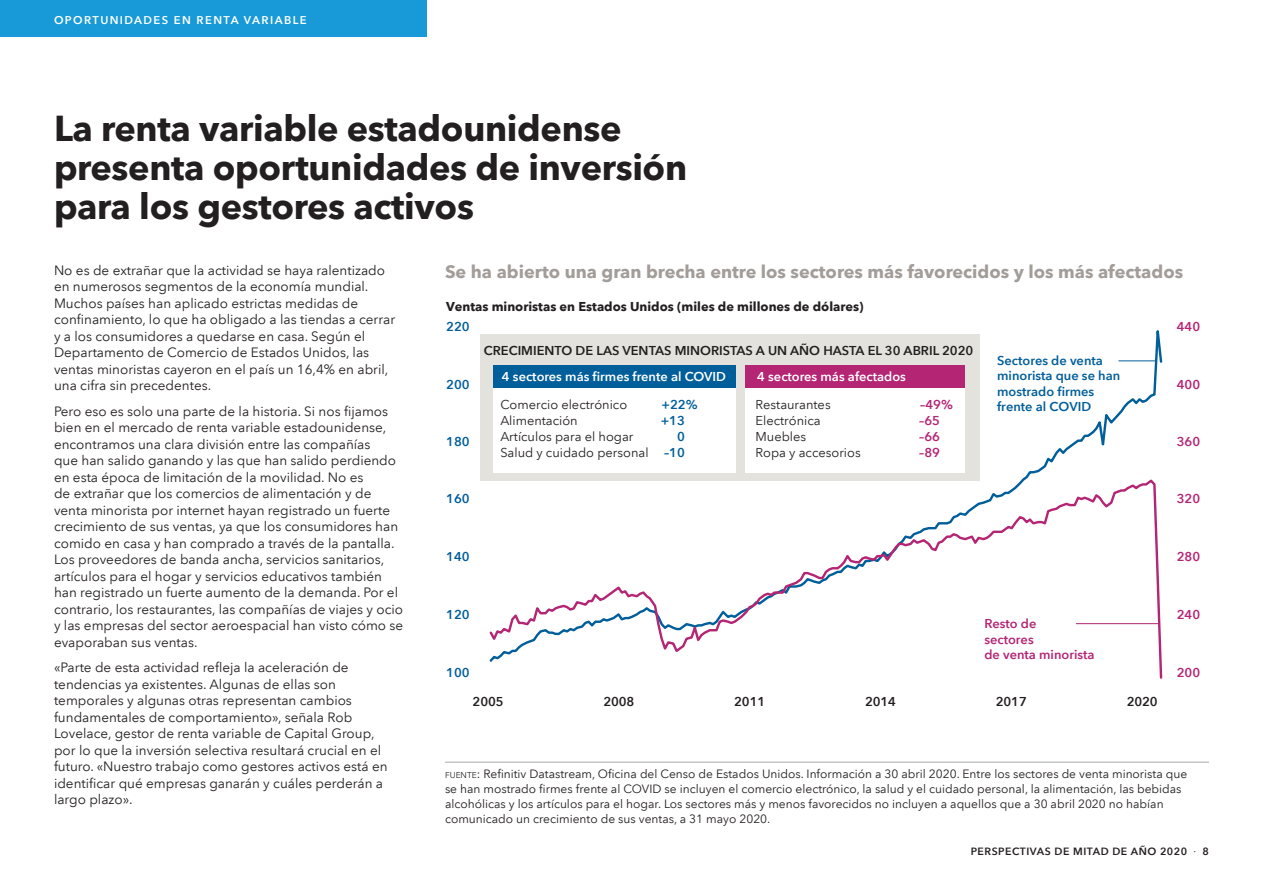
<style>
.page{position:relative;width:1263px;height:893px;background:#fff}
.page>*{position:absolute;margin:0;border:0;box-sizing:border-box;transform-origin:0 0}
.Head_24_26_Bold{font:700 36px/39px "Avenir Next LT Com";letter-spacing:-.01em;color:#231f20}
.Body_9_12_Reg{font:700 18px "Avenir Next LT Com";color:#a39d99}
.Body_9_12_Reg-2{font:13.5px/16.5px "Avenir Next LT Com";color:#231f20}
.t1{font:12.9px/16px "Avenir Next LT Com";color:#231f20}
.t2{font:600 12.9px/26.2px "Avenir Next LT Com";color:#231f20}
.t3{font:600 12.9px/15.5px "Avenir Next LT Com";color:#005e9a}
.t4{font:600 12.9px/16px "Avenir Next LT Com";color:#b42574}
.t5{font:700 12.9px "Avenir Next LT Com";color:#231f20}
.t6{font:600 12.9px "Avenir Next LT Com";color:#fff}
.Sources_8_10{font:12px/15px "Avenir Next LT Com";color:#231f20}
.Body_9_12_Reg-3{font:600 11.25px "Avenir Next LT Com";letter-spacing:.125em;color:#fff}
.t7{font:600 10.5px "Avenir Next LT Com";letter-spacing:.05em;color:#231f20}
.s1{color:#fff}
.s2{font-size:8.4px}
.s3{font-style:inherit}
.s4{font-weight:400}
</style>
<div class="page">
<div style="left:0;top:0;width:427px;height:36px;background:#179ad7"></div>
<hr style="left:445px;top:762px;width:764px;height:1px;background:#a8a9ad">
<svg style="left:487px;top:330px;width:676px;height:148px"></svg>
<svg style="left:489px;top:478px;width:674px;height:201px"></svg>
<hr style="left:1076px;top:623px;width:83px;height:1px;background:#b42574">
<div style="left:480px;top:335px;width:500px;height:146px;background:#e4e2dc"></div>
<div style="left:493px;top:365px;width:243px;height:108px;background:#fff"></div>
<div style="left:493px;top:365px;width:243px;height:23px;background:#005e9a"></div>
<div style="left:745px;top:365px;width:220px;height:108px;background:#fff"></div>
<div style="left:745px;top:365px;width:220px;height:23px;background:#b42574"></div>
<p class="Body_9_12_Reg-3" style="left:54px;top:13px;width:254px">OPORTUNIDADES EN RENTA VARIABLE</p>
<p class="Head_24_26_Bold" style="left:54px;top:109px;width:635px">La renta variable estadounidense presenta oportunidades de inversión para los gestores activos</p>
<p class="Body_9_12_Reg-2" style="left:54px;top:262px;width:343px">No es de extrañar que la actividad se haya ralentizado en numerosos segmentos de la economía mundial.<br>Muchos países han aplicado estrictas medidas de confinamiento, lo que ha obligado a las tiendas a cerrar y a los consumidores a quedarse en casa. Según el Departamento de Comercio de Estados Unidos, las ventas minoristas cayeron en el país un 16,4% en abril, una cifra sin precedentes.</p>
<p class="Body_9_12_Reg-2" style="left:54px;top:403px;width:351px">Pero eso es solo una parte de la historia. Si nos fijamos bien en el mercado de renta variable estadounidense, encontramos una clara división entre las compañías<br>que han salido ganando y las que han salido perdiendo en esta época de limitación de la movilidad. No es<br>de extrañar que los comercios de alimentación y de venta minorista por internet hayan registrado un fuerte crecimiento de sus ventas, ya que los consumidores han comido en casa y han comprado a través de la pantalla.<br>Los proveedores de banda ancha, servicios sanitarios, artículos para el hogar y servicios educativos también han registrado un fuerte aumento de la demanda. Por el contrario, los restaurantes, las compañías de viajes y ocio y las empresas del sector aeroespacial han visto cómo se evaporaban sus ventas.</p>
<p class="Body_9_12_Reg-2" style="left:54px;top:659px;width:335px">«Parte de esta actividad refleja la aceleración de tendencias ya existentes. Algunas de ellas son temporales y algunas otras representan cambios fundamentales de comportamiento», señala Rob Lovelace, gestor de renta variable de Capital Group, por lo que la inversión selectiva resultará crucial en el futuro. «Nuestro trabajo como gestores activos está en identificar qué empresas ganarán y cuáles perderán a largo plazo».</p>
<p class="Body_9_12_Reg" style="left:445px;top:261px;width:740px">Se ha abierto una gran brecha entre los sectores más favorecidos y los más afectados</p>
<p class="t5" style="left:446px;top:298px;width:419px">Ventas minoristas en Estados Unidos (miles de millones de dólares)</p>
<p class="t3" style="left:446px;top:318px;width:25px">220</p>
<p class="t4" style="left:1177px;top:318px;width:25px">440</p>
<p class="t2" style="left:502px;top:337px;width:473px;text-indent:-18px">CRECIMIENTO DE LAS VENTAS MINORISTAS A UN AÑO HASTA EL 30 ABRIL 2020<br><span class="s1">4 sectores más firmes frente al COVID</span></p>
<p class="t3" style="left:997px;top:353px;width:125px">Sectores de venta minorista que se han mostrado firmes frente al COVID</p>
<p class="t6" style="left:757px;top:369px;width:150px">4 sectores más afectados</p>
<p class="t3" style="left:446px;top:376px;width:25px">200</p>
<p class="t4" style="left:1177px;top:376px;width:25px">400</p>
<p class="t1" style="left:500px;top:396px;width:150px">Comercio electrónico<br>Alimentación<br>Artículos para el hogar<br>Salud y cuidado personal</p>
<p class="t3" style="left:662px;top:396px;width:38px">+22%</p>
<p class="t1" style="left:755px;top:396px;width:107px">Restaurantes<br>Electrónica<br>Muebles<br>Ropa y accesorios</p>
<p class="t4" style="left:919px;top:396px;width:35px">–49% –65 –66 –89</p>
<p class="t3" style="left:661px;top:412px;width:26px">+13</p>
<p class="t3" style="left:677px;top:428px;width:9px">0</p>
<p class="t3" style="left:664px;top:444px;width:22px">–10</p>
<p class="t3" style="left:446px;top:434px;width:25px">180</p>
<p class="t4" style="left:1177px;top:434px;width:25px">360</p>
<p class="t3" style="left:446px;top:491px;width:25px">160</p>
<p class="t4" style="left:1177px;top:491px;width:25px">320</p>
<p class="t3" style="left:446px;top:549px;width:25px">140</p>
<p class="t4" style="left:1177px;top:548px;width:25px">280</p>
<p class="t3" style="left:446px;top:607px;width:25px">120</p>
<p class="t4" style="left:1177px;top:606px;width:25px">240</p>
<p class="t4" style="left:984px;top:616px;width:112px;line-height:15.5px">Resto de<br>sectores<br>de venta minorista</p>
<p class="t3" style="left:446px;top:664px;width:25px">100</p>
<p class="t4" style="left:1177px;top:664px;width:25px">200</p>
<p class="t2" style="left:473px;top:688px;width:32px">2005</p>
<p class="t2" style="left:603px;top:688px;width:32px">2008</p>
<p class="t2" style="left:734px;top:688px;width:32px">2011</p>
<p class="t2" style="left:865px;top:688px;width:32px">2014</p>
<p class="t2" style="left:996px;top:688px;width:32px">2017</p>
<p class="t2" style="left:1127px;top:688px;width:32px">2020</p>
<p class="Sources_8_10" style="left:445px;top:766px;width:744px"><span class="s2">FUENTE</span><span class="s3">:</span> Refinitiv Datastream, Oficina del Censo de Estados Unidos. Información a 30 abril 2020. Entre los sectores de venta minorista que se han mostrado firmes frente al COVID se incluyen el comercio electrónico, la salud y el cuidado personal, la alimentación, las bebidas alcohólicas y los artículos para el hogar. Los sectores más y menos favorecidos no incluyen a aquellos que a 30 abril 2020 no habían comunicado un crecimiento de sus ventas, a 31 mayo 2020.</p>
<p class="t7" style="left:971px;top:845px;width:240px">PERSPECTIVAS DE MITAD DE AÑO 2020 <span class="s4">·</span> 8</p>
</div>
